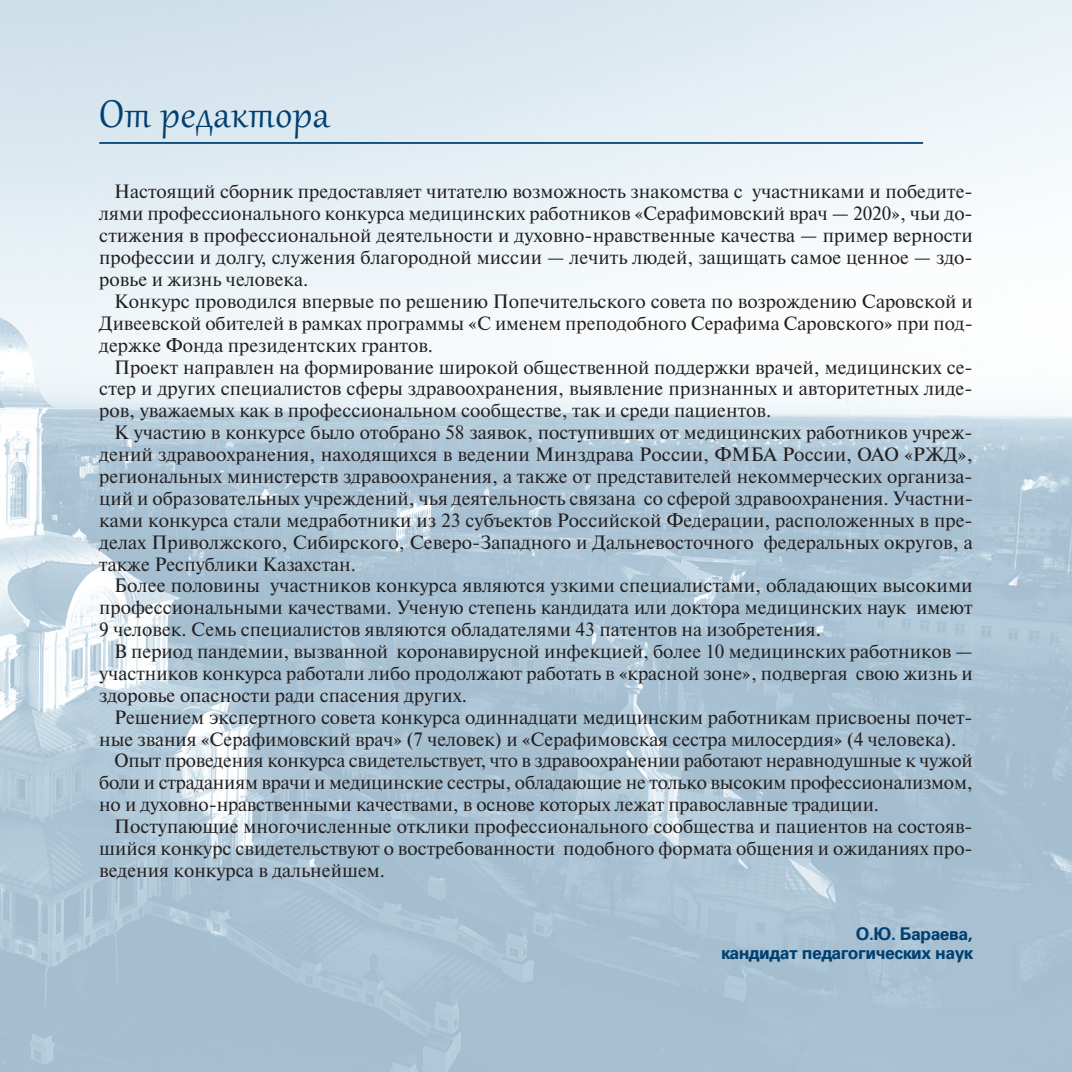
<style>
.page{position:relative;width:1072px;height:1072px;background:#fff}
.page>*{position:absolute;margin:0;border:0;box-sizing:border-box;transform-origin:0 0}
.t1{font:47.25px "Gabriola";letter-spacing:.015em;color:#004071}
.t2{font:19.25px/21.9px "Newton C";color:#231f20;text-align:justify}
.t3{font:700 17.5px/19.2px "Partner";letter-spacing:-.025em;color:#004071;text-align:right}
</style>
<div class="page">
<img style="left:0;top:0;width:1071px;height:1071px">
<hr style="left:99px;top:142px;width:824px;height:2px;background:#004071">
<h1 class="t1" style="left:99px;top:95px;width:232px">От редактора</h1>
<p class="t2" style="left:99px;top:183px;width:875px;text-indent:15px">Настоящий сборник предоставляет читателю возможность знакомства с участниками и победите&shy;лями профессионального конкурса медицинских работников «Серафимовский врач — 2020», чьи до&shy;стижения в профессиональной деятельности и духовно-нравственные качества — пример верности профессии и долгу, служения благородной миссии — лечить людей, защищать самое ценное — здо&shy;ровье и жизнь человека.</p>
<p class="t2" style="left:99px;top:292px;width:875px;text-indent:15px">Конкурс проводился впервые по решению Попечительского совета по возрождению Саровской и Дивеевской обителей в рамках программы «С именем преподобного Серафима Саровского» при под&shy;держке Фонда президентских грантов.</p>
<p class="t2" style="left:99px;top:358px;width:875px;text-indent:15px">Проект направлен на формирование широкой общественной поддержки врачей, медицинских се&shy;стер и других специалистов сферы здравоохранения, выявление признанных и авторитетных лиде&shy;ров, уважаемых как в профессиональном сообществе, так и среди пациентов.</p>
<p class="t2" style="left:99px;top:423px;width:875px;text-indent:15px">К участию в конкурсе было отобрано 58 заявок, поступивших от медицинских работников учреж&shy;дений здравоохранения, находящихся в ведении Минздрава России, ФМБА России, ОАО «РЖД», региональных министерств здравоохранения, а также от представителей некоммерческих организа&shy;ций и образовательных учреждений, чья деятельность связана со сферой здравоохранения. Участни&shy;ками конкурса стали медработники из 23 субъектов Российской Федерации, расположенных в пре&shy;делах Приволжского, Сибирского, Северо-Западного и Дальневосточного федеральных округов, а также Рес публики Казахстан.</p>
<p class="t2" style="left:99px;top:576px;width:875px;text-indent:15px">Более половины участников конкурса являются узкими специалистами, обладающих высокими профессиональными качествами. Ученую степень кандидата или доктора медицинских наук имеют 9 человек. Семь специалистов являются обладателями 43 патентов на изобретения.</p>
<p class="t2" style="left:99px;top:642px;width:875px;text-indent:15px">В период пандемии, вызванной коронавирусной инфекцией, более 10 медицинских работников — участников конкурса работали либо продолжают работать в «красной зоне», подвергая свою жизнь и здоровье опасности ради спасения других.</p>
<p class="t2" style="left:114px;top:708px;width:860px">Решением экспертного совета конкурса одиннадцати медицинским работникам присвоены почет-</p>
<p class="t2" style="left:99px;top:730px;width:858px">ные звания «Серафимовский врач» (7 человек) и «Серафимовская сестра милосердия» (4 человека).</p>
<p class="t2" style="left:114px;top:751px;width:860px">Опыт проведения конкурса свидетельствует, что в здравоохранении работают неравнодушные к чужой</p>
<p class="t2" style="left:99px;top:773px;width:875px">боли и страданиям врачи и медицинские сестры, обладающие не только высоким профессионализмом,</p>
<p class="t2" style="left:99px;top:795px;width:781px">но и духовно-нравственными качествами, в основе которых лежат православные традиции.</p>
<p class="t2" style="left:114px;top:817px;width:860px">Поступающие многочисленные отклики профессионального сообщества и пациентов на состояв-</p>
<p class="t2" style="left:99px;top:839px;width:875px">шийся конкурс свидетельствуют о востребованности подобного формата общения и ожиданиях про-</p>
<p class="t2" style="left:99px;top:861px;width:287px">ведения конкурса в дальнейшем.</p>
<p class="t3" style="left:721px;top:924px;width:253px">О.Ю. Бараева,<br>кандидат педагогических наук</p>
</div>
